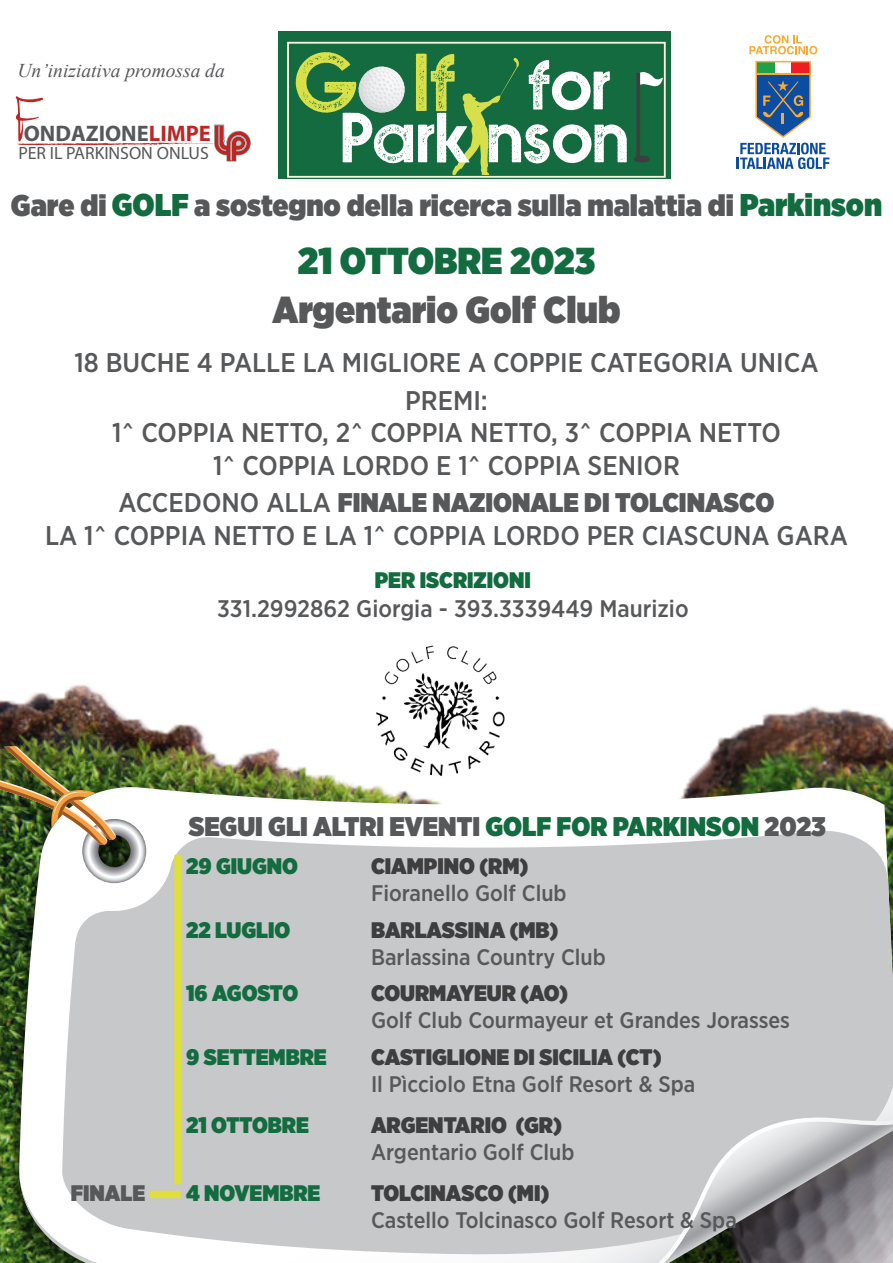
<style>
.page{position:relative;width:893px;height:1263px;background:#fff}
.page>*{position:absolute;margin:0;border:0;box-sizing:border-box;transform-origin:0 0}
.t1{font:700 91.65px "NOVASTAMP";color:#d8e14b}
.t2{font:700 79.35px "NOVASTAMP";color:#fff}
.t3{font:54.45px "Drawing with markers";color:#bb2824}
.t4{font:900 37.5px "Gotham Narrow";color:#57585a}
.t5{font:900 37.5px "Gotham Narrow";color:#136c40}
.t6{font:900 30px "Gotham Narrow";color:#57585a}
.t7{font:500 27px "Gotham Narrow";color:#57585a}
.t8{font:900 27px "Gotham Narrow";color:#57585a}
.t9{font:500 24px "Gotham Narrow";color:#57585a}
.t10{font:500 22.5px "Gotham Narrow";color:#57585a}
.t11{font:900 22.5px "Gotham Narrow";color:#3e3e3f}
.t12{font:900 22.5px "Gotham Narrow";color:#136c40}
.t13{font:700 22.5px "Myriad";color:#57585a}
.t14{font:900 22.5px "Gotham Narrow";color:#57585a}
.t15{font:italic 19.5px "Times New Roman";color:#57585a}
.t16{font:17.85px "Myriad Pro";color:#57585a}
.s1{color:#d9e149}
.s2{color:#bb2824}
.s3{font-size:31.5px;color:#136c40}
.s4{font-weight:500}
.s5{color:#136c40}
</style>
<div class="page">
<img style="left:0;top:685px;width:893px;height:578px">
<img style="left:19px;top:785px;width:874px;height:478px">
<svg style="left:20px;top:801px;width:873px;height:462px"></svg>
<img style="left:0;top:705px;width:146px;height:178px">
<svg style="left:17px;top:125px;width:234px;height:37px"></svg>
<svg style="left:737px;top:61px;width:92px;height:108px"></svg>
<hr style="left:756px;top:73px;width:54px;height:1px;background:#faaa31">
<svg style="left:749px;top:35px;width:68px;height:19px"></svg>
<div style="left:279px;top:31px;width:392px;height:148px;background:#146b3f"></div>
<svg style="left:359px;top:67px;width:46px;height:45px"></svg>
<div style="left:634px;top:156px;width:16px;height:6px;border:4px solid #3e3e3f;border-radius:50%"></div>
<svg style="left:639px;top:72px;width:24px;height:15px"></svg>
<svg style="left:636px;top:73px;width:4px;height:86px"></svg>
<div style="left:287px;top:42px;width:379px;height:136px;border:2px solid #f7f3df"></div>
<svg style="left:452px;top:58px;width:67px;height:117px"></svg>
<img style="left:369px;top:645px;width:149px;height:139px">
<div style="left:174px;top:855px;width:8px;height:329px;background:#dfde3b"></div>
<div style="left:149px;top:1191px;width:32px;height:7px;background:#dfde3b"></div>
<p class="t15" style="left:18px;top:57px;width:209px">Un’iniziativa promossa da</p>
<p class="t1" style="left:296px;top:31px;width:164px"><span class="s1">G</span> lf</p>
<p class="t2" style="left:343px;top:93px;width:290px">Park nson</p>
<p class="t2" style="left:529px;top:40px;width:85px">for</p>
<p class="t3" style="left:13px;top:86px;width:32px">F</p>
<p class="t13" style="left:24px;top:121px;width:189px">ONDAZIONE<span class="s2">LIMPE</span></p>
<p class="t16" style="left:18px;top:142px;width:192px">PER IL PARKINSON ONLUS</p>
<p class="t6" style="left:11px;top:185px;width:873px">Gare di <span class="s3">GOLF</span> a sostegno della ricerca sulla malattia di <span class="s3">Parkinson</span></p>
<p class="t5" style="left:298px;top:235px;width:299px">21 OTTOBRE 2023</p>
<p class="t4" style="left:272px;top:285px;width:349px">Argentario Golf Club</p>
<p class="t7" style="left:74px;top:346px;width:746px">18 BUCHE 4 PALLE LA MIGLIORE A COPPIE CATEGORIA UNICA</p>
<p class="t7" style="left:405px;top:383px;width:84px">PREMI:</p>
<p class="t7" style="left:112px;top:416px;width:670px">1^ COPPIA NETTO, 2^ COPPIA NETTO, 3^ COPPIA NETTO</p>
<p class="t7" style="left:213px;top:448px;width:468px">1^ COPPIA LORDO E 1^ COPPIA SENIOR</p>
<p class="t8" style="left:119px;top:484px;width:657px"><span class="s4">ACCEDONO ALLA</span> FINALE NAZIONALE DI TOLCINASCO</p>
<p class="t7" style="left:45px;top:518px;width:804px">LA 1^ COPPIA NETTO E LA 1^ COPPIA LORDO PER CIASCUNA GARA</p>
<p class="t12" style="left:375px;top:565px;width:158px">PER ISCRIZIONI</p>
<p class="t9" style="left:217px;top:593px;width:473px">331.2992862 Giorgia - 393.3339449 Maurizio</p>
<p class="t14" style="left:71px;top:1178px;width:76px">FINALE</p>
<p class="t8" style="left:189px;top:808px;width:639px">SEGUI GLI ALTRI EVENTI <span class="s5">GOLF FOR PARKINSON</span> 2023</p>
<p class="t12" style="left:186px;top:851px;width:114px">29 GIUGNO</p>
<p class="t11" style="left:371px;top:851px;width:159px">CIAMPINO (RM)</p>
<p class="t10" style="left:371px;top:879px;width:197px">Fioranello Golf Club</p>
<p class="t12" style="left:186px;top:914px;width:106px">22 LUGLIO</p>
<p class="t11" style="left:371px;top:914px;width:189px">BARLASSINA (MB)</p>
<p class="t10" style="left:371px;top:942px;width:236px">Barlassina Country Club</p>
<p class="t12" style="left:186px;top:978px;width:114px">16 AGOSTO</p>
<p class="t11" style="left:371px;top:978px;width:198px">COURMAYEUR (AO)</p>
<p class="t10" style="left:371px;top:1006px;width:421px">Golf Club Courmayeur et Grandes Jorasses</p>
<p class="t12" style="left:186px;top:1042px;width:142px">9 SETTEMBRE</p>
<p class="t11" style="left:371px;top:1042px;width:292px">CASTIGLIONE DI SICILIA (CT)</p>
<p class="t10" style="left:371px;top:1070px;width:326px">Il Pìcciolo Etna Golf Resort &amp; Spa</p>
<p class="t12" style="left:186px;top:1110px;width:124px">21 OTTOBRE</p>
<p class="t11" style="left:371px;top:1110px;width:192px">ARGENTARIO (GR)</p>
<p class="t10" style="left:371px;top:1138px;width:205px">Argentario Golf Club</p>
<p class="t12" style="left:186px;top:1178px;width:136px">4 NOVEMBRE</p>
<p class="t11" style="left:371px;top:1178px;width:180px">TOLCINASCO (MI)</p>
<p class="t10" style="left:371px;top:1206px;width:367px">Castello Tolcinasco Golf Resort &amp; Spa</p>
</div>
